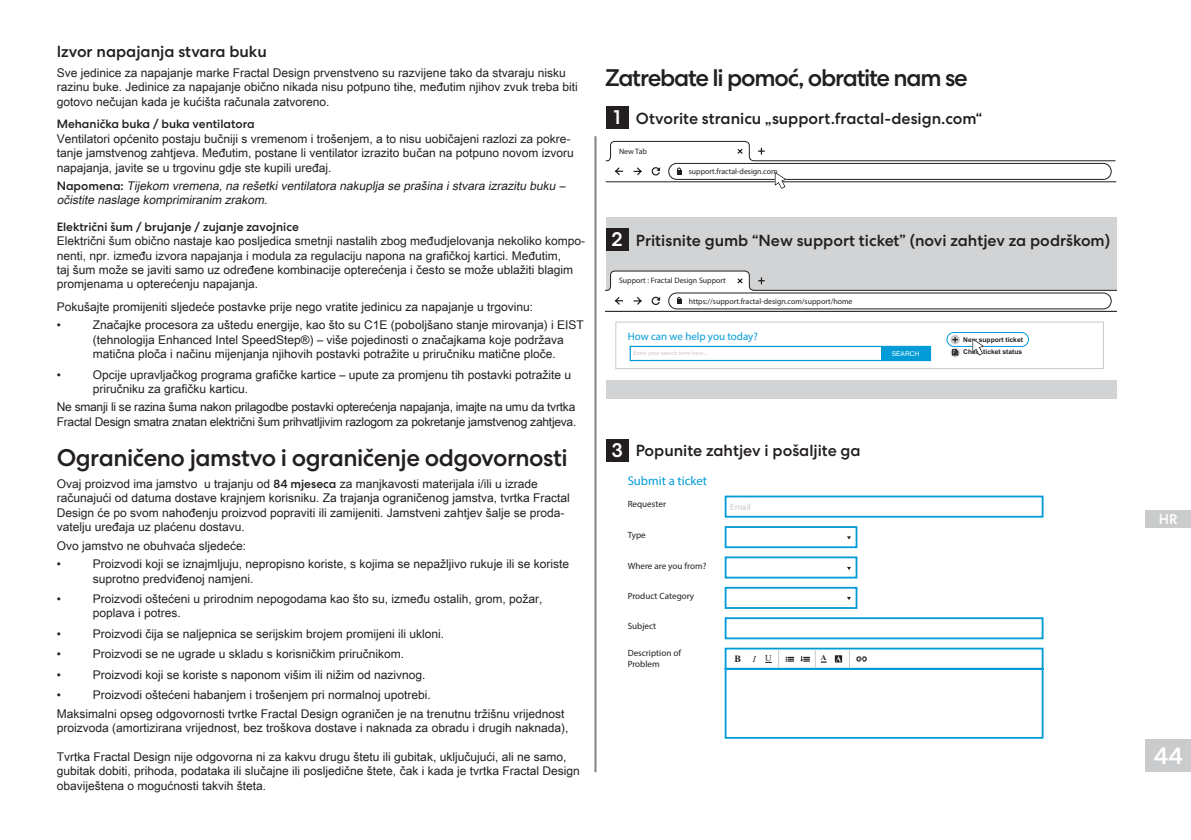
<style>
.page{position:relative;width:1191px;height:840px;background:#fff}
.page>*{position:absolute;margin:0;border:0;box-sizing:border-box;transform-origin:0 0}
.Header_2{font:500 24px "Centra No 2";letter-spacing:-.025em;color:#231f20}
.Header_2-2{font:500 24px "Centra No 2";letter-spacing:-.05em;color:#231f20}
.t1{font:500 24px "Centra No 2";color:#fff}
.Steps{font:500 20px "Centra No 2";color:#fff}
.Steps-2{font:500 16px "Centra No 2";color:#231f20}
.Header_in_steps{font:500 16px "Centra No 2";color:#231f20}
.Header_4{font:500 14px "Centra No 2";color:#fff}
.t2{font:12.6px "Myriad Pro";color:#019bd8}
.Header_in_steps-2{font:12px/14.4px "Arial Unicode MS";color:#231f20}
.Header_in_steps-3{font:12px/14.4px "Arial Unicode MS";letter-spacing:-.02em;color:#231f20}
.Header_in_steps-4{font:italic 12px/14.4px "Arial Unicode MS";color:#231f20}
.Header_in_steps-5{font:500 12px "Centra No 2";color:#231f20}
.t3{font:10.8px "Myriad Pro";color:#019bd8}
.t4{font:700 9.6px "Times New Roman";color:#231f20}
.t5{font:9px/10.8px "Myriad Pro";color:#231f20}
.t6{font:9px "Myriad Pro";color:#cbcacb}
.t7{font:7.8px "Myriad Pro";color:#231f20}
.t8{font:700 7.8px "Times New Roman";color:#231f20}
.t9{font:700 6.6px "Arial";color:#231f20}
.t10{font:6.6px "Arial";color:#fff}
.t11{font:6px "Myriad Pro";color:#cbcacb}
.s1{font-family:"Centra No 2";font-weight:500;font-style:normal}
.s2{font-family:"Centra No 2";font-weight:500}
.s3{font-weight:400;font-style:italic;font-size:9px}
.s4{font-weight:400;font-size:9px}
</style>
<div class="page">
<div style="left:1145px;top:739px;width:46px;height:32px;background:#c9cbcc"></div>
<hr style="left:594px;top:136px;width:2px;height:635px;background:#808285">
<div style="left:1145px;top:509px;width:46px;height:18px;background:#c9cbcc"></div>
<div style="left:606px;top:217px;width:510px;height:181px;background:#d1d3d4"></div>
<svg style="left:606px;top:141px;width:510px;height:48px"></svg>
<svg style="left:724px;top:495px;width:320px;height:114px"></svg>
<svg style="left:724px;top:617px;width:320px;height:122px"></svg>
<svg style="left:606px;top:270px;width:510px;height:110px"></svg>
<div style="left:606px;top:106px;width:22px;height:23px;background:#231f20"></div>
<div style="left:606px;top:228px;width:22px;height:23px;background:#231f20"></div>
<div style="left:606px;top:439px;width:22px;height:23px;background:#231f20"></div>
<p class="Header_in_steps" style="left:57px;top:42px;width:212px">Izvor napajanja stvara buku</p>
<p class="Header_in_steps-2" style="left:57px;top:65px;width:522px">Sve jedinice za napajanje marke Fractal Design prvenstveno su razvijene tako da stvaraju nisku razinu buke. Jedinice za napajanje obično nikada nisu potpuno tihe, međutim njihov zvuk treba biti gotovo nečujan kada je kućišta računala zatvoreno.</p>
<p class="Header_in_steps-5" style="left:57px;top:117px;width:199px">Mehanička buka / buka ventilatora</p>
<p class="Header_in_steps-2" style="left:57px;top:131px;width:518px">Ventilatori općenito postaju bučniji s vremenom i trošenjem, a to nisu uobičajeni razlozi za pokre&shy;tanje jamstvenog zahtjeva. Međutim, postane li ventilator izrazito bučan na potpuno novom izvoru napajanja, javite se u trgovinu gdje ste kupili uređaj.</p>
<p class="Header_in_steps-4" style="left:57px;top:178px;width:513px"><span class="s1">N a p o m e n a :</span> Tijekom vremena,na rešetkiventilatora nakuplja se prašina istvara izrazitu buku – očistite naslage komprimiranim zrakom.</p>
<p class="Header_in_steps-5" style="left:57px;top:219px;width:244px">Električni šum / brujanje / zujanje zavojnice</p>
<p class="Header_in_steps-2" style="left:57px;top:233px;width:530px">Električni šum obično nastaje kao posljedica smetnji nastalih zbog međudjelovanja nekoliko kompo&shy;nenti, npr. između izvora napajanja i modula za regulaciju napona na grafičkoj kartici. Međutim,<br>taj šum može se javiti samo uz određene kombinacije opterećenja i često se može ublažiti blagim promjenama u opterećenju napajanja.</p>
<p class="Header_in_steps-2" style="left:57px;top:299px;width:478px">Pokušajte promijeniti sljedeće postavke prije nego vratite jedinicu za napajanje u trgovinu:</p>
<p class="Header_in_steps-2" style="left:57px;top:317px;width:6px">•</p>
<p class="Header_in_steps-2" style="left:93px;top:317px;width:492px">Značajke procesora za uštedu energije, kao što su C1E (poboljšano stanje mirovanja) i EIST (tehnologija Enhanced Intel SpeedStep®) – više pojedinosti o značajkama koje podržava matična ploča i načinu mijenjanja njihovih postavki potražite u priručniku matične ploče.</p>
<p class="Header_in_steps-2" style="left:57px;top:366px;width:6px">•</p>
<p class="Header_in_steps-2" style="left:93px;top:366px;width:480px">Opcije upravljačkog programa grafičke kartice – upute za promjenu tih postavki potražite u priručniku za grafičku karticu.</p>
<p class="Header_in_steps-3" style="left:57px;top:399px;width:521px">Ne smanji li se razina šuma nakon prilagodbe postavki opterećenja napajanja, imajte na umu da tvrtka<br>Fractal Design smatra znatan električni šum prihvatljivim razlogom za pokretanje jamstvenog zahtjeva.</p>
<p class="Header_2" style="left:57px;top:444px;width:512px">Ograničeno jamstvo i ograničenje odgovornosti</p>
<p class="Header_in_steps-2" style="left:57px;top:476px;width:514px">Ovaj proizvod ima jamstvo u trajanju od <span class="s2">84 mjeseca</span> za manjkavosti materijala i/ili u izrade računajući od datuma dostave krajnjem korisniku. Za trajanja ograničenog jamstva, tvrtka Fractal Design će po svom nahođenju proizvod popraviti ili zamijeniti. Jamstveni zahtjev šalje se proda&shy;vatelju uređaja uz plaćenu dostavu.</p>
<p class="Header_in_steps-2" style="left:57px;top:537px;width:191px">Ovo jamstvo ne obuhvaća sljedeće:</p>
<p class="Header_in_steps-2" style="left:57px;top:556px;width:6px">•</p>
<p class="Header_in_steps-2" style="left:93px;top:556px;width:478px">Proizvodi koji se iznajmljuju, nepropisno koriste, s kojima se nepažljivo rukuje ili se koriste suprotno predviđenoj namjeni.</p>
<p class="Header_in_steps-2" style="left:57px;top:591px;width:6px">•</p>
<p class="Header_in_steps-2" style="left:93px;top:591px;width:451px">Proizvodi oštećeni u prirodnim nepogodama kao što su, između ostalih, grom, požar, poplava i potres.</p>
<p class="Header_in_steps-2" style="left:57px;top:625px;width:6px">•</p>
<p class="Header_in_steps-2" style="left:93px;top:625px;width:353px">Proizvodi čija se naljepnica se serijskim brojem promijeni ili ukloni.</p>
<p class="Header_in_steps-2" style="left:57px;top:646px;width:6px">•</p>
<p class="Header_in_steps-2" style="left:93px;top:646px;width:313px">Proizvodi se ne ugrade u skladu s korisničkim priručnikom.</p>
<p class="Header_in_steps-2" style="left:57px;top:666px;width:6px">•</p>
<p class="Header_in_steps-2" style="left:93px;top:666px;width:334px">Proizvodi koji se koriste s naponom višim ili nižim od nazivnog.</p>
<p class="Header_in_steps-2" style="left:57px;top:687px;width:6px">•</p>
<p class="Header_in_steps-2" style="left:93px;top:687px;width:340px">Proizvodi oštećeni habanjem i trošenjem pri normalnoj upotrebi.</p>
<p class="Header_in_steps-2" style="left:57px;top:705px;width:513px">Maksimalni opseg odgovornosti tvrtke Fractal Design ograničen je na trenutnu tržišnu vrijednost proizvoda (amortizirana vrijednost, bez troškova dostave i naknada za obradu i drugih naknada),</p>
<p class="Header_in_steps-2" style="left:57px;top:748px;width:524px">Tvrtka Fractal Design nije odgovorna ni za kakvu drugu štetu ili gubitak, uključujući, ali ne samo, gubitak dobiti, prihoda, podataka ili slučajne ili posljedične štete, čak i kada je tvrtka Fractal Design obaviještena o mogućnosti takvih šteta.</p>
<p class="Header_2-2" style="left:605px;top:63px;width:364px">Zatrebate li pomoć, obratite nam se</p>
<p class="Steps" style="left:613px;top:105px;width:9px">1</p>
<p class="Steps-2" style="left:636px;top:109px;width:348px">Otvorite stranicu „support.fractal-design.com“</p>
<p class="t7" style="left:619px;top:146px;width:29px">New Tab</p>
<p class="t7" style="left:688px;top:167px;width:90px">support.fractal-design.com</p>
<p class="Steps" style="left:611px;top:227px;width:13px">2</p>
<p class="Steps-2" style="left:636px;top:230px;width:476px">Pritisnite gumb “New support ticket” (novi zahtjev za podrškom)</p>
<p class="t7" style="left:619px;top:276px;width:108px">Support : Fractal Design Support</p>
<p class="t7" style="left:688px;top:296px;width:165px">https://support.fractal-design.com/support/home</p>
<p class="t3" style="left:627px;top:329px;width:132px">How can we help you today?</p>
<p class="t9" style="left:963px;top:334px;width:61px">New support ticket</p>
<p class="t11" style="left:633px;top:349px;width:75px">Enter your search term here...</p>
<p class="t9" style="left:963px;top:346px;width:60px">Checl ticket status</p>
<p class="t10" style="left:891px;top:349px;width:29px">SEARCH</p>
<p class="Steps" style="left:611px;top:438px;width:13px">3</p>
<p class="Steps-2" style="left:636px;top:441px;width:226px">Popunite zahtjev i pošaljite ga</p>
<p class="t2" style="left:627px;top:472px;width:81px">Submit a ticket</p>
<p class="t5" style="left:627px;top:498px;width:40px">Requester</p>
<p class="t6" style="left:730px;top:500px;width:22px">Email</p>
<p class="t5" style="left:627px;top:529px;width:20px">Type</p>
<p class="t5" style="left:627px;top:559px;width:80px">Where are you from?</p>
<p class="t5" style="left:627px;top:590px;width:68px">Product Category</p>
<p class="t5" style="left:627px;top:620px;width:30px">Subject</p>
<p class="t5" style="left:627px;top:647px;width:55px">Description of<br>Problem</p>
<p class="t4" style="left:734px;top:651px;width:39px">B <span class="s3">I</span><span class="s4">U</span></p>
<p class="t8" style="left:821px;top:651px;width:7px">A</p>
<p class="Header_4" style="left:1159px;top:510px;width:20px">HR</p>
<h1 class="t1" style="left:1153px;top:741px;width:31px">44</h1>
</div>
